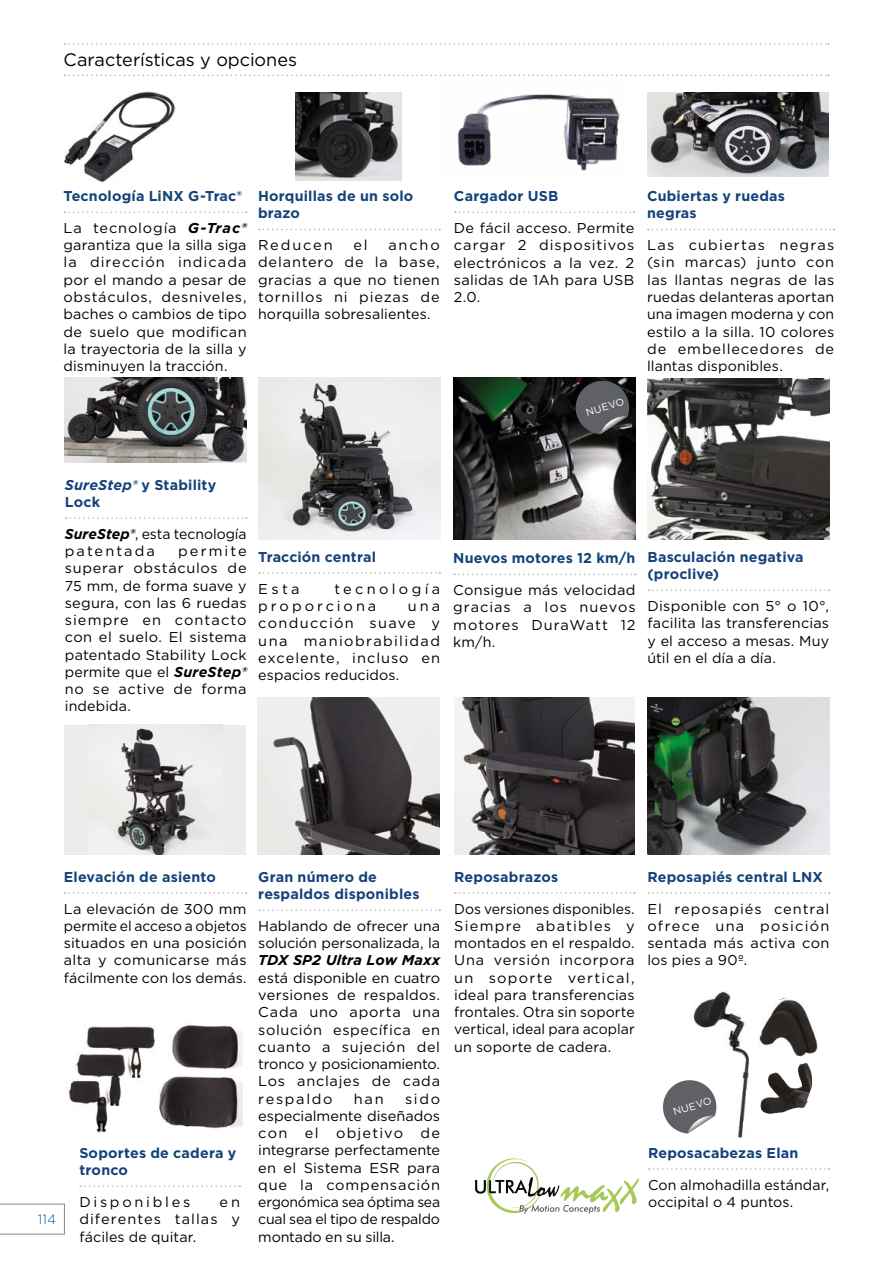
<style>
.page{position:relative;width:893px;height:1263px;background:#fff}
.page>*{position:absolute;margin:0;border:0;box-sizing:border-box;transform-origin:0 0}
.t1{font:18px "Gotham";color:#000}
.t2{font:14.25px/17.2px "Gotham";letter-spacing:.01em;color:#000;text-align:justify}
.t3{font:700 14.25px/17.2px "Gotham";letter-spacing:.015em;color:#14427a}
.t4{font:14.25px/17.2px "Gotham";letter-spacing:.205em;color:#000}
.t5{font:italic 700 14.25px "Gotham";letter-spacing:-.005em;color:#000}
.t6{font:14.25px "Gotham";letter-spacing:.19em;color:#000}
.t7{font:14.25px "Gotham";letter-spacing:.13em;color:#000}
.t8{font:300 13.5px "Gotham";color:#0755a0}
.t9{font:10.05px "Gotham";color:#fff}
.s1{font-weight:700;font-style:italic}
.s2{font-style:italic}
</style>
<div class="page">
<svg style="left:64px;top:43px;width:765px;height:2px"></svg>
<svg style="left:64px;top:75px;width:765px;height:1px"></svg>
<img style="left:258px;top:378px;width:182px;height:161px">
<svg style="left:259px;top:572px;width:181px;height:2px"></svg>
<svg style="left:475px;top:1158px;width:164px;height:56px"></svg>
<img style="left:647px;top:92px;width:182px;height:84px">
<svg style="left:648px;top:229px;width:186px;height:1px"></svg>
<img style="left:296px;top:92px;width:105px;height:88px">
<svg style="left:259px;top:229px;width:181px;height:1px"></svg>
<img style="left:64px;top:91px;width:111px;height:91px">
<svg style="left:64px;top:211px;width:183px;height:2px"></svg>
<svg style="left:455px;top:211px;width:180px;height:2px"></svg>
<svg style="left:66px;top:517px;width:181px;height:2px"></svg>
<img style="left:65px;top:378px;width:182px;height:85px">
<img style="left:693px;top:991px;width:56px;height:147px">
<img style="left:760px;top:1063px;width:52px;height:51px">
<img style="left:759px;top:996px;width:59px;height:60px">
<img style="left:647px;top:378px;width:182px;height:161px">
<svg style="left:648px;top:589px;width:181px;height:2px"></svg>
<svg style="left:65px;top:892px;width:182px;height:2px"></svg>
<div style="left:64px;top:725px;width:182px;height:130px;background:#ebebe9"></div>
<img style="left:117px;top:728px;width:79px;height:127px">
<img style="left:258px;top:697px;width:182px;height:158px">
<svg style="left:259px;top:909px;width:181px;height:2px"></svg>
<img style="left:454px;top:697px;width:181px;height:158px">
<svg style="left:455px;top:892px;width:180px;height:2px"></svg>
<svg style="left:648px;top:892px;width:182px;height:2px"></svg>
<img style="left:647px;top:697px;width:182px;height:158px">
<svg style="left:80px;top:1185px;width:160px;height:2px"></svg>
<img style="left:68px;top:1026px;width:88px;height:107px">
<img style="left:159px;top:1025px;width:83px;height:104px">
<svg style="left:0;top:1204px;width:65px;height:30px"></svg>
<img style="left:457px;top:94px;width:163px;height:77px">
<img style="left:454px;top:378px;width:182px;height:161px">
<svg style="left:454px;top:574px;width:182px;height:1px"></svg>
<svg style="left:573px;top:378px;width:57px;height:56px;background:#4c4d50"></svg>
<svg style="left:649px;top:1168px;width:180px;height:2px"></svg>
<svg style="left:663px;top:1077px;width:54px;height:56px"></svg>
<p class="t1" style="left:63px;top:48px;width:235px">Características y opciones</p>
<p class="t3" style="left:63px;top:187px;width:180px">Tecnología LiNX G-Trac®</p>
<p class="t2" style="left:63px;top:219px;width:185px">La tecnología <span class="s1">G-Trac® </span>garantiza que la silla siga la dirección indicada por el mando a pesar de obstáculos, desniveles, baches o cambios de tipo de suelo que modifican la trayectoria de la silla y disminuyen la tracción.</p>
<p class="t3" style="left:258px;top:187px;width:157px">Horquillas de un solo brazo</p>
<p class="t7" style="left:258px;top:236px;width:76px">Reducen</p>
<p class="t2" style="left:353px;top:236px;width:16px">el</p>
<p class="t2" style="left:258px;top:236px;width:183px;text-indent:130px">ancho delantero de la base, gracias a que no tienen tornillos ni piezas de horquilla sobresalientes.</p>
<p class="t3" style="left:454px;top:187px;width:106px">Cargador USB</p>
<p class="t2" style="left:454px;top:219px;width:182px">De fácil acceso. Permite cargar 2 dispositivos electrónicos a la vez. 2 salidas de 1Ah para USB 2.0.</p>
<p class="t9" style="left:584px;top:406px;width:41px;rotate:-17deg">NUEVO</p>
<p class="t3" style="left:647px;top:187px;width:139px">Cubiertas y ruedas negras</p>
<p class="t2" style="left:647px;top:236px;width:189px">Las cubiertas negras (sin marcas) junto con las llantas negras de las ruedas delanteras aportan una imagen moderna y con estilo a la silla. 10 colores de embellecedores de llantas disponibles.</p>
<p class="t3" style="left:65px;top:476px;width:153px"><span class="s2">SureStep®</span> y Stability<br>Lock</p>
<p class="t2" style="left:65px;top:525px;width:183px"><span class="s1">SureStep®</span>, esta tecnología patentada</p>
<p class="t2" style="left:65px;top:542px;width:183px;text-indent:113px">permite superar obstáculos de 75 mm, de forma suave y segura, con las 6 ruedas siempre en contacto con el suelo. El sistema patentado Stability Lock permite que el <span class="s1">SureStep® </span>no se active de forma indebida.</p>
<p class="t3" style="left:647px;top:548px;width:158px">Basculación negativa (proclive)</p>
<p class="t3" style="left:258px;top:548px;width:119px">Tracción central</p>
<p class="t2" style="left:258px;top:580px;width:43px">Esta</p>
<p class="t3" style="left:453px;top:549px;width:184px">Nuevos motores 12 km/h</p>
<p class="t2" style="left:453px;top:581px;width:184px">Consigue más velocidad gracias a los nuevos motores DuraWatt 12 km/h.</p>
<p class="t4" style="left:258px;top:580px;width:183px;text-indent:76px">tecnología proporciona</p>
<p class="t2" style="left:647px;top:597px;width:183px">Disponible con 5° o 10°, facilita las transferencias y el acceso a mesas. Muy útil en el día a día.</p>
<p class="t2" style="left:258px;top:597px;width:183px;text-indent:149px">una conducción suave y una maniobrabilidad excelente, incluso en espacios reducidos.</p>
<p class="t3" style="left:64px;top:868px;width:154px">Elevación de asiento</p>
<p class="t2" style="left:64px;top:900px;width:184px">La elevación de 300 mm permite el acceso a objetos situados en una posición alta y comunicarse más fácilmente con los demás.</p>
<p class="t8" style="left:38px;top:1211px;width:20px">114</p>
<p class="t3" style="left:79px;top:1144px;width:158px">Soportes de cadera y tronco</p>
<p class="t6" style="left:79px;top:1193px;width:112px">Disponibles</p>
<p class="t2" style="left:79px;top:1193px;width:162px;text-indent:140px">en diferentes tallas y fáciles de quitar.</p>
<p class="t3" style="left:258px;top:868px;width:163px">Gran número de respaldos disponibles</p>
<p class="t2" style="left:258px;top:917px;width:183px">Hablando de ofrecer una solución personalizada, la</p>
<p class="t5" style="left:258px;top:951px;width:183px">TDX SP2 Ultra Low Maxx</p>
<p class="t2" style="left:258px;top:969px;width:183px">está disponible en cuatro versiones de respaldos.<br>Cada uno aporta una solución específica en cuanto a sujeción del tronco y posicionamiento.<br>Los anclajes de cada respaldo</p>
<p class="t2" style="left:258px;top:1089px;width:183px;text-indent:147px">sido especialmente diseñados con el objetivo de integrarse perfectamente en el Sistema ESR para que la compensación ergonómica sea óptima sea cual sea el tipo de respaldo montado en su silla.</p>
<p class="t2" style="left:354px;top:1089px;width:31px">han</p>
<p class="t3" style="left:454px;top:868px;width:105px">Reposabrazos</p>
<p class="t2" style="left:454px;top:900px;width:182px">Dos versiones disponibles.<br>Siempre abatibles y montados en el respaldo.<br>Una versión incorpora un soporte vertical, ideal para transferencias frontales. Otra sin soporte vertical, ideal para acoplar un soporte de cadera.</p>
<p class="t3" style="left:647px;top:868px;width:177px">Reposapiés central LNX</p>
<p class="t2" style="left:647px;top:900px;width:184px">El reposapiés central ofrece una posición sentada más activa con los pies a 90º.</p>
<p class="t9" style="left:672px;top:1106px;width:41px;rotate:-17deg">NUEVO</p>
<p class="t3" style="left:648px;top:1144px;width:152px">Reposacabezas Elan</p>
<p class="t2" style="left:648px;top:1176px;width:183px">Con almohadilla estándar, occipital o 4 puntos.</p>
</div>
